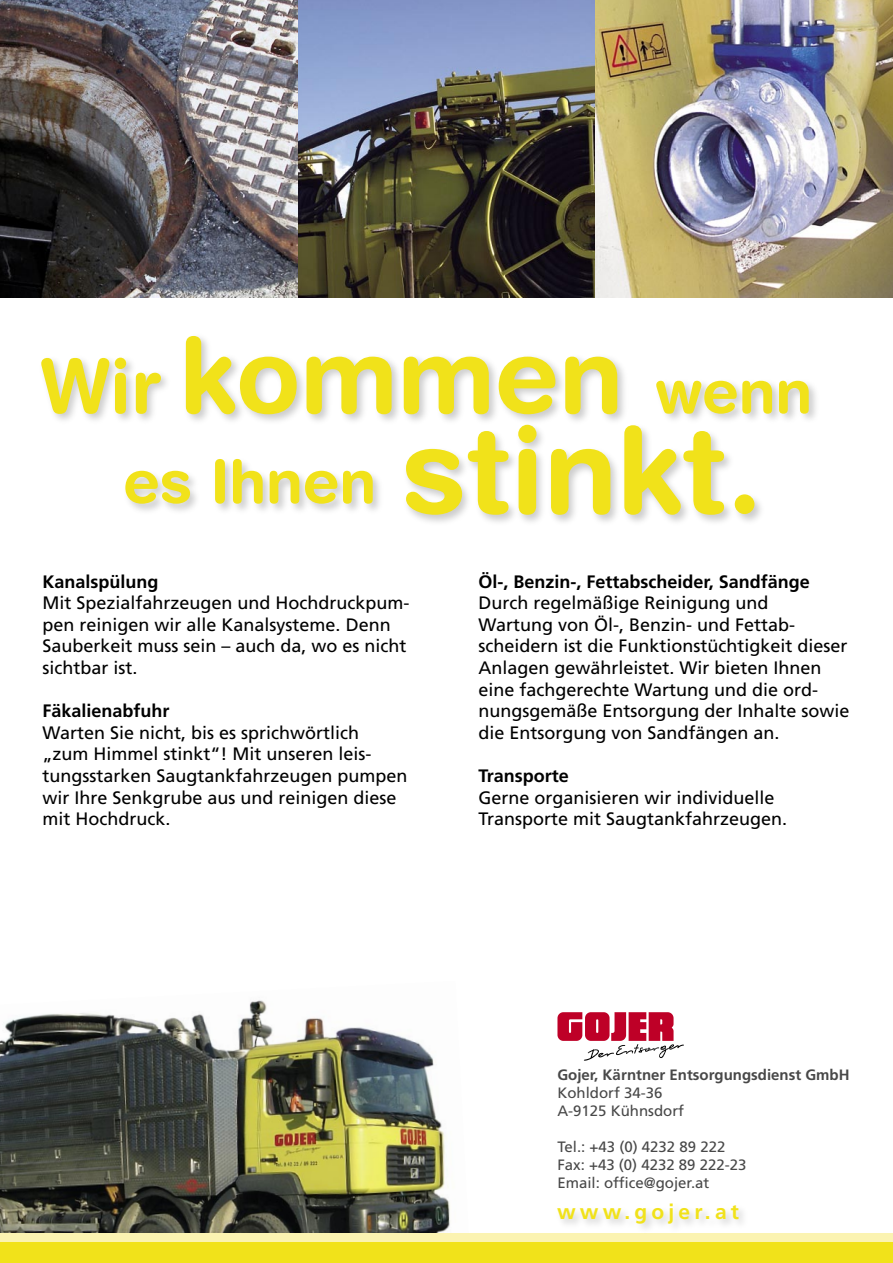
<style>
.page{position:relative;width:893px;height:1263px;background:#fff}
.page>*{position:absolute;margin:0;border:0;box-sizing:border-box;transform-origin:0 0}
.t1{font:700 120px "Helvetica Rounded LT Std";color:#f1e21a}
.t2{font:700 105px "Helvetica Rounded LT Std";color:#f1e21a}
.t3{font:700 60px "Helvetica Rounded LT Std";color:#f1e21a}
.t4{font:700 21px "Frutiger LT Std";letter-spacing:.2em;color:#f1e21a}
.t5{font:18px/21.6px "Frutiger LT Std";color:#000}
.t6{font:700 18px "Frutiger LT Std";color:#000}
.t7{font:15px "Frutiger LT Std";color:#484848}
.t8{font:700 15px "Frutiger LT Std";color:#484848}
.s1{font-size:75px}
.s2{font-size:60px}
</style>
<div class="page">
<img style="left:0;top:1000px;width:450px;height:233px">
<div style="left:37px;top:332px;width:784px;height:184px;background:#000;opacity:.2"></div>
<div style="left:402px;top:421px;width:365px;height:106px;background:#000;opacity:.2"></div>
<div style="left:0;top:1233px;width:893px;height:30px;background:#f1e21a"></div>
<div style="left:0;top:1233px;width:893px;height:9px;background:#fbf3b1"></div>
<div style="left:554px;top:1200px;width:196px;height:36px;background:#000;opacity:.2"></div>
<svg style="left:557px;top:1012px;width:127px;height:49px"></svg>
<img style="left:298px;top:0;width:297px;height:298px">
<img style="left:0;top:0;width:298px;height:298px">
<img style="left:595px;top:0;width:298px;height:298px">
<p class="t2" style="left:41px;top:312px;width:773px"><span class="s1">Wir</span> kommen <span class="s2">wenn</span></p>
<p class="t3" style="left:123px;top:445px;width:254px">es Ihnen</p>
<p class="t1" style="left:402px;top:398px;width:363px">stinkt.</p>
<p class="t6" style="left:43px;top:571px;width:118px">Kanalspülung</p>
<p class="t5" style="left:43px;top:592px;width:369px">Mit Spezialfahrzeugen und Hochdruckpum&shy;pen reinigen wir alle Kanalsysteme. Denn Sauberkeit muss sein – auch da, wo es nicht sichtbar ist.</p>
<p class="t6" style="left:43px;top:700px;width:129px">Fäkalienabfuhr</p>
<p class="t5" style="left:43px;top:722px;width:367px">Warten Sie nicht, bis es sprichwörtlich „zum Himmel stinkt“! Mit unseren leis&shy;tungsstarken Saugtankfahrzeugen pumpen wir Ihre Senkgrube aus und reinigen diese</p>
<p class="t5" style="left:43px;top:808px;width:129px">mit Hochdruck.</p>
<p class="t6" style="left:478px;top:571px;width:333px">Öl-, Benzin-, Fettabscheider, Sandfänge</p>
<p class="t5" style="left:478px;top:592px;width:292px">Durch regelmäßige Reinigung und</p>
<p class="t5" style="left:478px;top:614px;width:318px">Wartung von Öl-, Benzin- und Fettab-</p>
<p class="t5" style="left:478px;top:635px;width:373px">scheidern ist die Funktionstüchtigkeit dieser Anlagen gewährleistet. Wir bieten Ihnen eine fachgerechte Wartung und die ord&shy;nungsgemäße Entsorgung der Inhalte sowie die Entsorgung von Sandfängen an.</p>
<p class="t6" style="left:478px;top:765px;width:92px">Transporte</p>
<p class="t5" style="left:478px;top:787px;width:298px">Gerne organisieren wir individuelle</p>
<p class="t5" style="left:478px;top:808px;width:310px">Transporte mit Saugtankfahrzeugen.</p>
<p class="t8" style="left:557px;top:1066px;width:294px">Gojer, Kärntner Entsorgungsdienst GmbH</p>
<p class="t7" style="left:557px;top:1084px;width:107px">Kohldorf 34-36</p>
<p class="t7" style="left:557px;top:1102px;width:128px">A-9125 Kühnsdorf</p>
<p class="t7" style="left:557px;top:1138px;width:169px">Tel.: +43 (0) 4232 89 222</p>
<p class="t7" style="left:557px;top:1156px;width:191px">Fax: +43 (0) 4232 89 222-23</p>
<p class="t7" style="left:557px;top:1174px;width:154px">Email: office@gojer.at</p>
<p class="t4" style="left:557px;top:1199px;width:183px">www.gojer.at</p>
</div>
